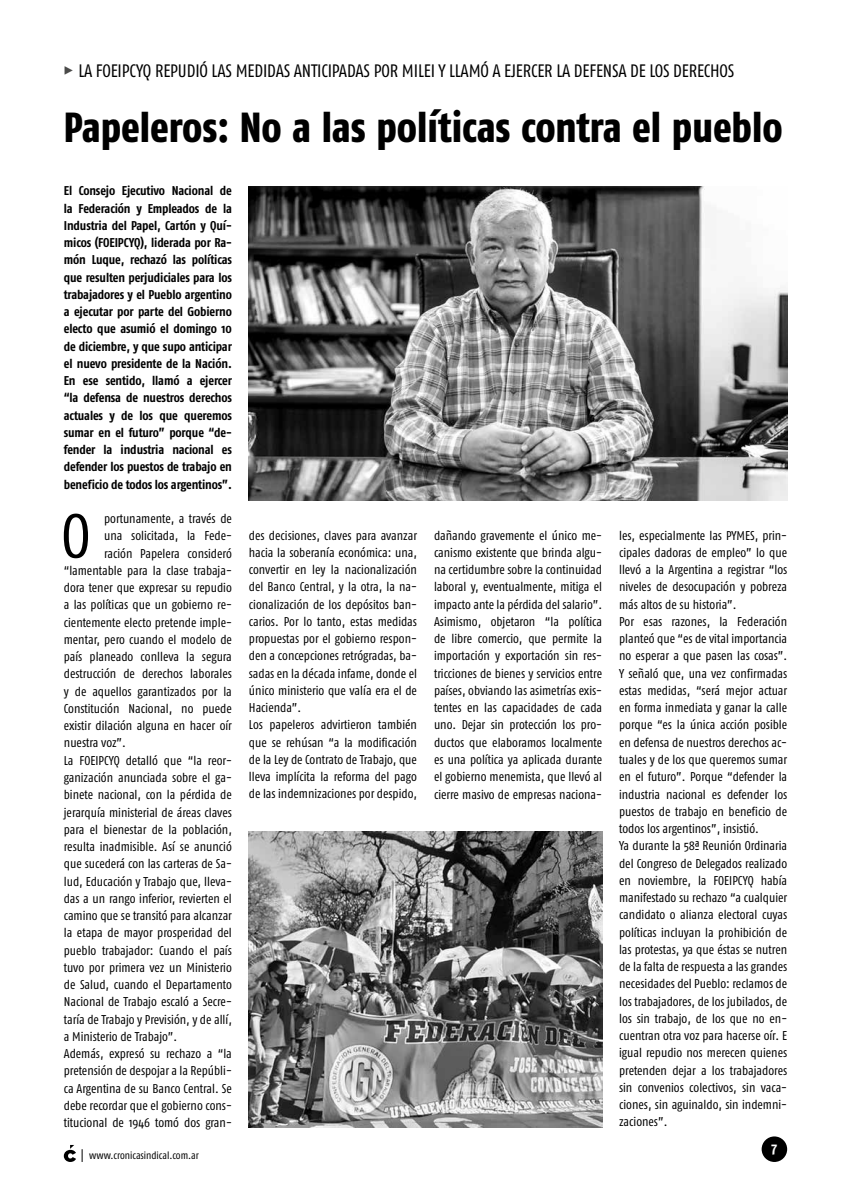
<style>
.page{position:relative;width:851px;height:1191px;background:#fff}
.page>*{position:absolute;margin:0;border:0;box-sizing:border-box;transform-origin:0 0}
.t1{font:62.1px "Fago Co";color:#000}
.t2{font:800 42px "Fago Co";color:#000;scale:.95 1}
.t3{font:18px "Fago Co Lf";letter-spacing:-.01em;color:#000}
.t4{font:700 15px "Fago Co";color:#fff}
.t5{font:12.75px/17.2px "Fago Co";color:#000}
.t6{font:700 12.75px/17.2px "Fago Co";letter-spacing:-.01em;color:#000;text-align:justify}
.t7{font:10.5px "Fago Co";color:#000}
.s1{font-family:"Fago Co Extra Bold Caps Exp";color:#4a4a49}
</style>
<div class="page">
<div style="left:761px;top:1136px;width:26px;height:26px;background:#000;border-radius:50%"></div>
<svg style="left:64px;top:1145px;width:12px;height:17px"></svg>
<svg style="left:82px;top:1149px;width:1px;height:13px"></svg>
<img style="left:249px;top:186px;width:538px;height:315px">
<img style="left:249px;top:831px;width:353px;height:296px">
<h3 class="t3" style="left:64px;top:60px;width:672px"><span class="s1">%</span> LA FOEIPCYQ REPUDIÓ LAS MEDIDAS ANTICIPADAS POR MILEI Y LLAMÓ A EJERCER LA DEFENSA DE LOS DERECHOS</h3>
<h2 class="t2" style="left:64px;top:103px;width:758px">Papeleros: No a las políticas contra el pueblo</h2>
<p class="t6" style="left:64px;top:182px;width:170px">El Consejo Ejecutivo Nacional de la Federación y Empleados de la Industria del Papel, Cartón y Quí&shy;micos (FOEIPCYQ), liderada por Ra&shy;món Luque, rechazó las políticas que resulten perjudiciales para los trabajadores y el Pueblo argentino a ejecutar por parte del Gobierno electo que asumió el domingo 10 de diciembre, y que supo anticipar el nuevo presidente de la Nación.<br>En ese sentido, llamó a ejercer “la defensa de nuestros derechos actuales y de los que queremos sumar en el futuro” porque “de&shy;fender la industria nacional es defender los puestos de trabajo en beneficio de todos los argentinos”.</p>
<h1 class="t1" style="left:61px;top:501px;width:31px">O</h1>
<p class="t5" style="left:104px;top:510px;width:129px">portunamente, a través de</p>
<p class="t5" style="left:249px;top:526px;width:170px">des decisiones, claves para avanzar hacia la soberanía económica: una, convertir en ley la nacionalización del Banco Central, y la otra, la na&shy;cionalización de los depósitos ban&shy;carios. Por lo tanto, estas medidas propuestas por el gobierno respon&shy;den a concepciones retrógradas, ba&shy;sadas en la década infame, donde el único ministerio que valía era el de Hacienda”.<br>Los papeleros advirtieron también que se rehúsan “a la modificación de la Ley de Contrato de Trabajo, que lleva implícita la reforma del pago de las indemnizaciones por despido,</p>
<p class="t5" style="left:434px;top:526px;width:169px;text-align:justify">dañando gravemente el único me&shy;canismo existente que brinda algu&shy;na certidumbre sobre la continuidad laboral y, eventualmente, mitiga el impacto ante la pérdida del salario”.<br>Asimismo, objetaron “la política de libre comercio, que permite la importación y exportación sin res&shy;tricciones de bienes y servicios entre países, obviando las asimetrías exis&shy;tentes en las capacidades de cada uno. Dejar sin protección los pro&shy;ductos que elaboramos localmente es una política ya aplicada durante el gobierno menemista, que llevó al cierre masivo de empresas naciona-</p>
<p class="t5" style="left:619px;top:526px;width:170px">les, especialmente las PYMES, prin&shy;cipales dadoras de empleo” lo que llevó a la Argentina a registrar “los niveles de desocupación y pobreza más altos de su historia”.<br>Por esas razones, la Federación planteó que “es de vital importancia no esperar a que pasen las cosas”.<br>Y señaló que, una vez confirmadas estas medidas, “será mejor actuar en forma inmediata y ganar la calle porque “es la única acción posible en defensa de nuestros derechos ac&shy;tuales y de los que queremos sumar en el futuro”. Porque “defender la industria nacional es defender los puestos de trabajo en beneficio de todos los argentinos”, insistió.<br>Ya durante la 58ª Reunión Ordinaria del Congreso de Delegados realizado en noviembre, la FOEIPCYQ había manifestado su rechazo “a cualquier candidato o alianza electoral cuyas políticas incluyan la prohibición de las protestas, ya que éstas se nutren de la falta de respuesta a las grandes necesidades del Pueblo: reclamos de los trabajadores, de los jubilados, de los sin trabajo, de los que no en&shy;cuentran otra voz para hacerse oír. E igual repudio nos merecen quienes pretenden dejar a los trabajadores sin convenios colectivos, sin vaca&shy;ciones, sin aguinaldo, sin indemni&shy;zaciones”.</p>
<p class="t5" style="left:104px;top:527px;width:129px">una solicitada, la Fede-</p>
<p class="t5" style="left:104px;top:544px;width:129px">ración Papelera consideró</p>
<p class="t5" style="left:64px;top:562px;width:169px">“lamentable para la clase trabaja-</p>
<p class="t5" style="left:64px;top:579px;width:169px">dora tener que expresar su repudio</p>
<p class="t5" style="left:64px;top:596px;width:169px">a las políticas que un gobierno re-</p>
<p class="t5" style="left:64px;top:613px;width:169px">cientemente electo pretende imple-</p>
<p class="t5" style="left:64px;top:631px;width:169px">mentar, pero cuando el modelo de</p>
<p class="t5" style="left:64px;top:648px;width:169px">país planeado conlleva la segura</p>
<p class="t5" style="left:64px;top:665px;width:169px">destrucción de derechos laborales</p>
<p class="t5" style="left:64px;top:682px;width:169px">y de aquellos garantizados por la</p>
<p class="t5" style="left:64px;top:700px;width:169px">Constitución Nacional, no puede</p>
<p class="t5" style="left:64px;top:717px;width:170px">existir dilación alguna en hacer oír</p>
<p class="t5" style="left:64px;top:734px;width:64px">nuestra voz”.</p>
<p class="t5" style="left:64px;top:751px;width:169px">La FOEIPCYQ detalló que “la reor-</p>
<p class="t5" style="left:64px;top:769px;width:169px">ganización anunciada sobre el ga-</p>
<p class="t5" style="left:64px;top:786px;width:169px">binete nacional, con la pérdida de</p>
<p class="t5" style="left:64px;top:803px;width:169px">jerarquía ministerial de áreas claves</p>
<p class="t5" style="left:64px;top:820px;width:169px">para el bienestar de la población,</p>
<p class="t5" style="left:64px;top:838px;width:169px">resulta inadmisible. Así se anunció</p>
<p class="t5" style="left:64px;top:855px;width:169px">que sucederá con las carteras de Sa-</p>
<p class="t5" style="left:64px;top:872px;width:169px">lud, Educación y Trabajo que, lleva-</p>
<p class="t5" style="left:64px;top:889px;width:169px">das a un rango inferior, revierten el</p>
<p class="t5" style="left:64px;top:907px;width:170px">camino que se transitó para alcanzar</p>
<p class="t5" style="left:64px;top:924px;width:169px">la etapa de mayor prosperidad del</p>
<p class="t5" style="left:64px;top:941px;width:169px">pueblo trabajador: Cuando el país</p>
<p class="t5" style="left:64px;top:958px;width:169px">tuvo por primera vez un Ministerio</p>
<p class="t5" style="left:64px;top:976px;width:169px">de Salud, cuando el Departamento</p>
<p class="t5" style="left:64px;top:993px;width:169px">Nacional de Trabajo escaló a Secre-</p>
<p class="t5" style="left:64px;top:1010px;width:169px">taría de Trabajo y Previsión, y de allí,</p>
<p class="t5" style="left:64px;top:1027px;width:115px">a Ministerio de Trabajo”.</p>
<p class="t5" style="left:64px;top:1045px;width:169px">Además, expresó su rechazo a “la</p>
<p class="t5" style="left:64px;top:1062px;width:169px">pretensión de despojar a la Repúbli-</p>
<p class="t5" style="left:64px;top:1079px;width:169px">ca Argentina de su Banco Central. Se</p>
<p class="t5" style="left:64px;top:1096px;width:169px">debe recordar que el gobierno cons-</p>
<p class="t5" style="left:64px;top:1114px;width:169px">titucional de 1946 tomó dos gran-</p>
<p class="t7" style="left:89px;top:1149px;width:111px">www.cronicasindical.com.ar</p>
<p class="t4" style="left:771px;top:1138px;width:7px">7</p>
</div>
